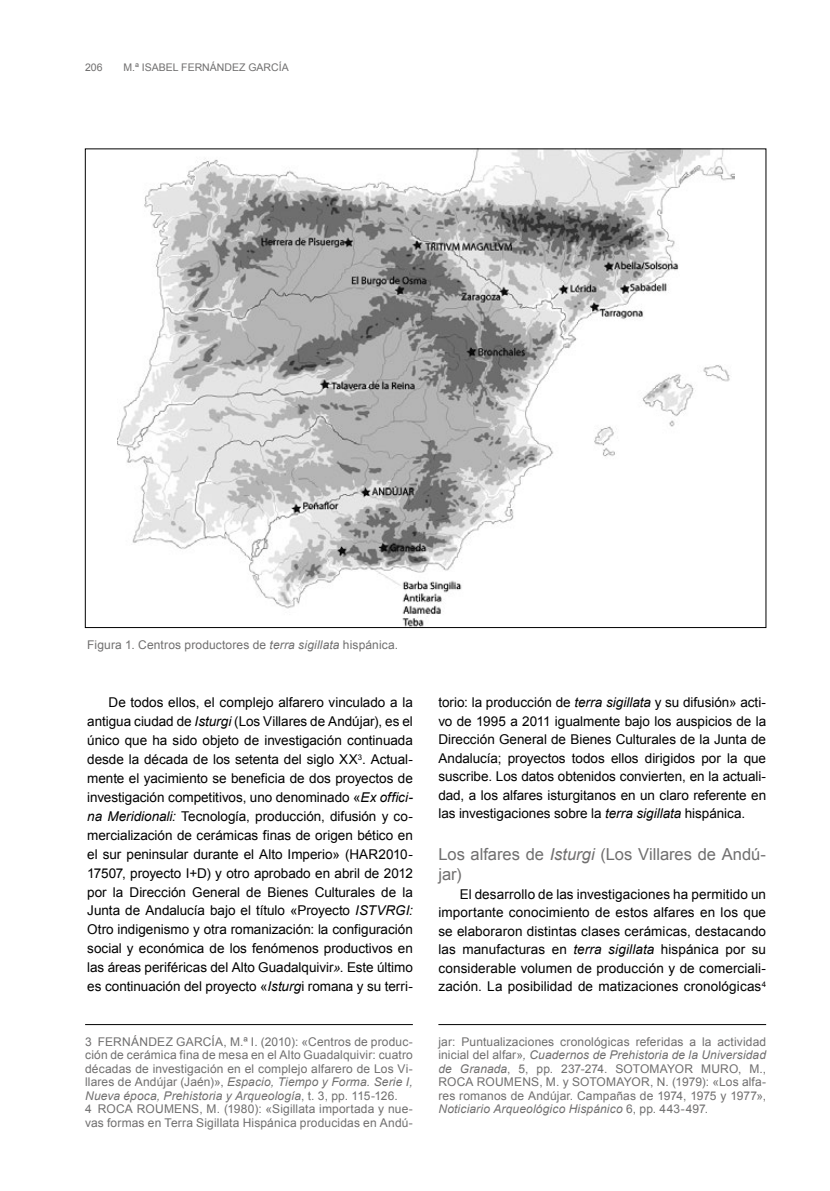
<style>
.page{position:relative;width:830px;height:1191px;background:#fff}
.page>*{position:absolute;margin:0;border:0;box-sizing:border-box;transform-origin:0 0}
.t1{font:16.5px/20.2px "Arial";color:#706f6f}
.t2{font:13.5px/18.9px "Arial";color:#000;text-align:justify}
.t3{font:12px/13.5px "Arial";letter-spacing:.01em;color:#706f6f}
.t4{font:10.5px "Arial";color:#706f6f}
.s1{font-style:italic}
</style>
<div class="page">
<img style="left:117px;top:151px;width:616px;height:475px">
<hr style="left:85px;top:1024px;width:327px;height:1px;background:#000">
<hr style="left:438px;top:1024px;width:327px;height:1px;background:#000">
<p class="t4" style="left:85px;top:62px;width:19px">206</p>
<p class="t4" style="left:123px;top:62px;width:167px">M.ª ISABEL FERNÁNDEZ GARCÍA</p>
<p class="t3" style="left:87px;top:638px;width:312px">Figura 1. Centros productores de <span class="s1">terra sigillata</span> hispánica.</p>
<p class="t2" style="left:87px;top:693px;width:327px;text-indent:21px">De todos ellos, el complejo alfarero vinculado a la antigua ciudad de <span class="s1">Isturgi</span> (Los Villares de Andújar), es el único que ha sido objeto de investigación continuada desde la década de los setenta del siglo XX<sup>3</sup>. Actual&shy;mente el yacimiento se beneficia de dos proyectos de investigación competitivos, uno denominado «<span class="s1">Ex offici&shy;na Meridionali:</span> Tecnología, producción, difusión y co&shy;mercialización de cerámicas finas de origen bético en el sur peninsular durante el Alto Imperio» (HAR2010- 17507, proyecto I+D) y otro aprobado en abril de 2012 por la Dirección General de Bienes Culturales de la Junta de Andalucía bajo el título «Proyecto <span class="s1">ISTVRGI:<br></span>Otro indigenismo y otra romanización: la configuración social y económica de los fenómenos productivos en las áreas periféricas del Alto Guadalquivir<span class="s1">»</span>. Este último es continuación del proyecto «<span class="s1">Isturg</span>i romana y su terri-</p>
<p class="t2" style="left:438px;top:693px;width:329px;line-height:18.5px">torio: la producción de <span class="s1">terra sigillata</span> y su difusión» acti&shy;vo de 1995 a 2011 igualmente bajo los auspicios de la Dirección General de Bienes Culturales de la Junta de Andalucía; proyectos todos ellos dirigidos por la que suscribe. Los datos obtenidos convierten, en la actuali&shy;dad, a los alfares isturgitanos en un claro referente en las investigaciones sobre la <span class="s1">terra sigillata</span> hispánica.</p>
<p class="t1" style="left:438px;top:844px;width:329px">Los alfares de <span class="s1">Isturgi</span> (Los Villares de Andú&shy;jar)</p>
<p class="t2" style="left:438px;top:884px;width:329px;line-height:18.5px;text-indent:21px">El desarrollo de las investigaciones ha permitido un importante conocimiento de estos alfares en los que se elaboraron distintas clases cerámicas, destacando las manufacturas en <span class="s1">terra sigillata</span> hispánica por su considerable volumen de producción y de comerciali&shy;zación. La posibilidad de matizaciones cronológicas<sup>4</sup></p>
<p class="t3" style="left:85px;top:1035px;width:329px">3 FERNÁNDEZ GARCÍA, M.ª I. (2010): «Centros de produc&shy;ción de cerámica fina de mesa en el Alto Guadalquivir: cuatro décadas de investigación en el complejo alfarero de Los Vi&shy;llares de Andújar (Jaén)», <span class="s1">Espacio, Tiempo y Forma. Serie I, Nueva época, Prehistoria y Arqueología</span>, t. 3, pp. 115-126.<br>4 ROCA ROUMENS, M. (1980): «Sigillata importada y nue&shy;vas formas en Terra Sigillata Hispánica producidas en Andú-</p>
<p class="t3" style="left:438px;top:1035px;width:329px;text-align:justify">jar: Puntualizaciones cronológicas referidas a la actividad inicial del alfar»<span class="s1">, Cuadernos de Prehistoria de la Universidad de Granada</span>, 5, pp. 237-274. SOTOMAYOR MURO, M., ROCA ROUMENS, M. y SOTOMAYOR, N. (1979): «Los alfa&shy;res romanos de Andújar. Campañas de 1974, 1975 y 1977», <span class="s1">Noticiario Arqueológico Hispánico</span> 6, pp. 443-497.</p>
</div>
